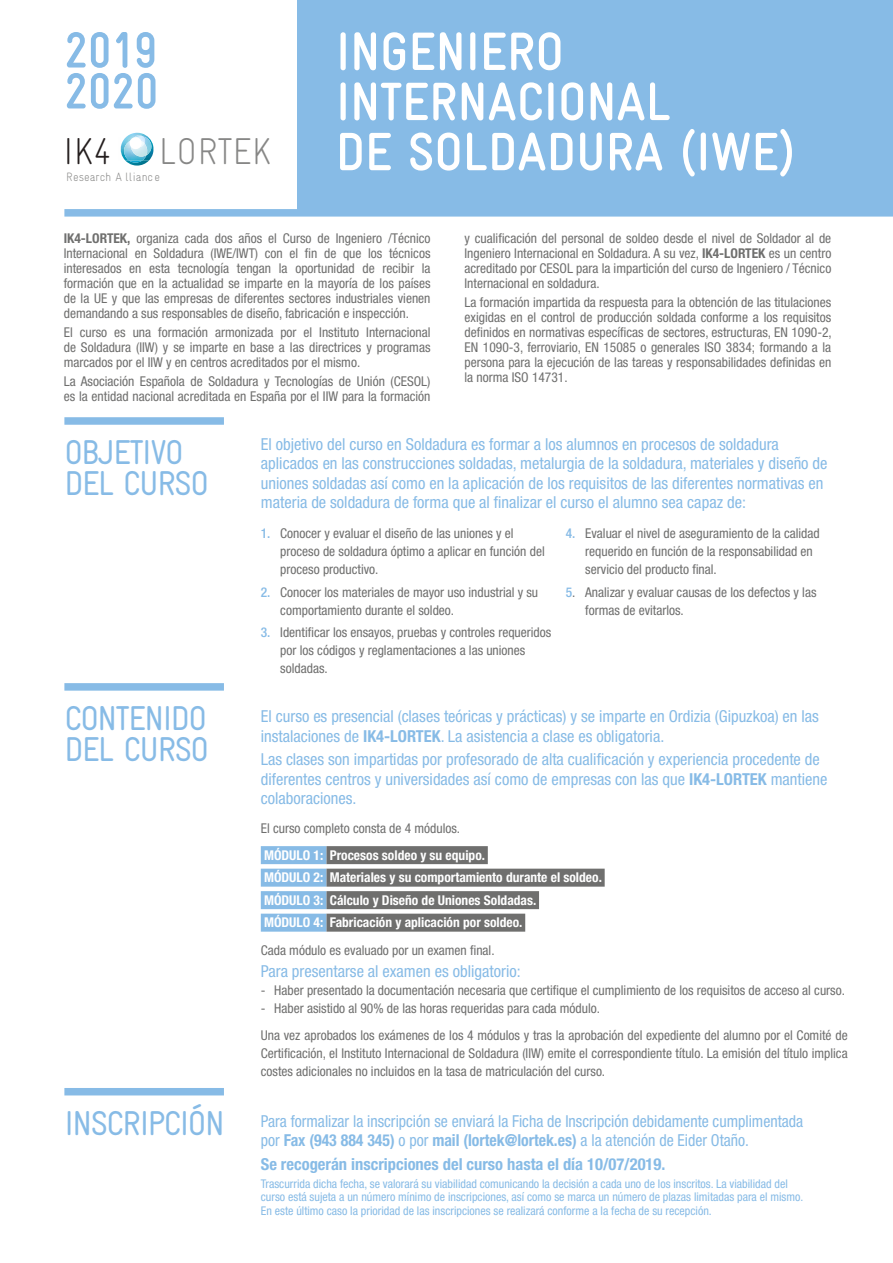
<style>
.page{position:relative;width:893px;height:1263px;background:#fff}
.page>*{position:absolute;margin:0;border:0;box-sizing:border-box;transform-origin:0 0}
.t1{font:700 54.15px/50.1px "Gravur Condensed";color:#fff}
.t2{font:700 51px/41px "Gravur Condensed";color:#87bbe6}
.t3{font:300 37.35px "Gravur Condensed";color:#878786}
.t4{font:300 37.35px "Gravur Condensed";color:#241e1e}
.t5{font:34.5px/31.5px "Gravur Condensed";letter-spacing:-.04em;color:#87bbe6}
.t6{font:condensed 16.5px/19.5px "Helvetica Neue";color:#87bbe6}
.t7{font:condensed 16.5px/19.5px "Helvetica Neue";color:#87bbe6;scale:.96 1}
.t8{font:700 condensed 16.5px "Helvetica Neue";color:#87bbe6}
.t9{font:condensed 13.5px/15px "Helvetica Neue";color:#6f6f6e}
.t10{font:700 condensed 13.5px/22.5px "Helvetica Neue";color:#fff}
.t11{font:300 12.15px "Gravur Condensed";color:#878786}
.t12{font:condensed 12px/13.5px "Helvetica Neue";color:#87bbe6}
.s1{font-weight:700}
.s2{font-weight:500;color:#87bbe6}
</style>
<div class="page">
<div style="left:298px;top:0;width:595px;height:213px;background:#87bbe6"></div>
<div style="left:261px;top:846px;width:65px;height:18px;background:#87bbe6"></div>
<div style="left:326px;top:846px;width:162px;height:18px;background:#6f6f6e"></div>
<div style="left:261px;top:869px;width:65px;height:18px;background:#87bbe6"></div>
<div style="left:326px;top:869px;width:279px;height:18px;background:#6f6f6e"></div>
<div style="left:261px;top:891px;width:65px;height:18px;background:#87bbe6"></div>
<div style="left:326px;top:891px;width:213px;height:18px;background:#6f6f6e"></div>
<div style="left:261px;top:914px;width:65px;height:18px;background:#87bbe6"></div>
<div style="left:326px;top:914px;width:199px;height:18px;background:#6f6f6e"></div>
<div style="left:64px;top:417px;width:160px;height:8px;background:#87bbe6"></div>
<div style="left:64px;top:209px;width:829px;height:8px;background:#87bbe6"></div>
<div style="left:64px;top:683px;width:160px;height:8px;background:#87bbe6"></div>
<div style="left:64px;top:1088px;width:160px;height:7px;background:#87bbe6"></div>
<img style="left:120px;top:133px;width:25px;height:24px">
<img style="left:123px;top:140px;width:2px;height:20px">
<svg style="left:125px;top:135px;width:29px;height:31px"></svg>
<h2 class="t2" style="left:64px;top:30px;width:95px">2019<br>2020</h2>
<h3 class="t4" style="left:63px;top:130px;width:50px">IK4</h3>
<h3 class="t3" style="left:159px;top:130px;width:114px">LORTEK</h3>
<p class="t11" style="left:66px;top:170px;width:95px">Research A llianc e</p>
<h1 class="t1" style="left:336px;top:26px;width:461px">INGENIERO<br>INTERNACIONAL<br>DE SOLDADURA (IWE)</h1>
<p class="t9" style="left:64px;top:230px;width:368px;text-align:justify"><span class="s1">IK4-LORTEK,</span> organiza cada dos años el Curso de Ingeniero /Técnico Internacional en Soldadura (IWE/IWT) con el fin de que los técnicos interesados en esta tecnología tengan la oportunidad de recibir la formación que en la actualidad se imparte en la mayoría de los países de la UE y que las empresas de diferentes sectores industriales vienen demandando a sus responsables de diseño, fabricación e inspección.</p>
<p class="t9" style="left:64px;top:324px;width:368px;text-align:justify">El curso es una formación armonizada por el Instituto Internacional de Soldadura (IIW) y se imparte en base a las directrices y programas marcados por el IIW y en centros acreditados por el mismo.</p>
<p class="t9" style="left:64px;top:374px;width:368px">La Asociación Española de Soldadura y Tecnologías de Unión (CESOL) es la entidad nacional acreditada en España por el IIW para la formación</p>
<p class="t9" style="left:465px;top:230px;width:368px;text-align:justify">y cualificación del personal de soldeo desde el nivel de Soldador al de Ingeniero Internacional en Soldadura. A su vez, <span class="s1">IK4-LORTEK</span> es un centro acreditado por CESOL para la impartición del curso de Ingeniero / Técnico Internacional en soldadura.</p>
<p class="t9" style="left:465px;top:294px;width:369px;text-align:justify">La formación impartida da respuesta para la obtención de las titulaciones exigidas en el control de producción soldada conforme a los requisitos definidos en normativas específicas de sectores, estructuras, EN 1090-2, EN 1090-3, ferroviario, EN 15085 o generales ISO 3834; formando a la persona para la ejecución de las tareas y responsabilidades definidas en la norma ISO 14731.</p>
<h3 class="t5" style="left:64px;top:436px;width:146px">OBJETIVO<br>DEL CURSO</h3>
<h3 class="t5" style="left:64px;top:702px;width:146px">CONTENIDO<br>DEL CURSO</h3>
<h3 class="t5" style="left:64px;top:1107px;width:162px">INSCRIPCIÓN</h3>
<p class="t6" style="left:261px;top:434px;width:568px">El objetivo del curso en Soldadura es formar a los alumnos en procesos de soldadura aplicados en las construcciones soldadas, metalurgia de la soldadura, materiales y diseño de uniones soldadas así como en la aplicación de los requisitos de las diferentes normativas en materia de soldadura de forma que al finalizar el curso el alumno sea capaz de:</p>
<p class="t9" style="left:280px;top:524px;width:266px;line-height:18px;text-indent:-19px"><span class="s2">1.</span> Conocer y evaluar el diseño de las uniones y el proceso de soldadura óptimo a aplicar en función del proceso productivo.</p>
<p class="t9" style="left:280px;top:583px;width:259px;line-height:18px;text-indent:-19px"><span class="s2">2.</span> Conocer los materiales de mayor uso industrial y su comportamiento durante el soldeo.</p>
<p class="t9" style="left:280px;top:623px;width:273px;line-height:18px;text-indent:-19px"><span class="s2">3.</span> Identificar los ensayos, pruebas y controles requeridos por los códigos y reglamentaciones a las uniones soldadas.</p>
<p class="t9" style="left:585px;top:524px;width:236px;line-height:18px;text-indent:-19px"><span class="s2">4.</span> Evaluar el nivel de aseguramiento de la calidad requerido en función de la responsabilidad en servicio del producto final.</p>
<p class="t9" style="left:585px;top:583px;width:233px;line-height:18px;text-indent:-19px"><span class="s2">5</span>. Analizar y evaluar causas de los defectos y las formas de evitarlos.</p>
<p class="t6" style="left:261px;top:706px;width:560px">El curso es presencial (clases teóricas y prácticas) y se imparte en Ordizia (Gipuzkoa) en las instalaciones de <span class="s1">IK4-LORTEK</span>. La asistencia a clase es obligatoria.</p>
<p class="t6" style="left:261px;top:750px;width:568px">Las clases son impartidas por profesorado de alta cualificación y experiencia procedente de diferentes centros y universidades así como de empresas con las que <span class="s1">IK4-LORTEK</span> mantiene colaboraciones.</p>
<p class="t9" style="left:261px;top:820px;width:201px">El curso completo consta de 4 módulos.</p>
<p class="t10" style="left:264px;top:843px;width:339px">MÓDULO 1: Procesos soldeo y su equipo.<br>MÓDULO 2: Materiales y su comportamiento durante el soldeo.<br>MÓDULO 3: Cálculo y Diseño de Uniones Soldadas.<br>MÓDULO 4: Fabricación y aplicación por soldeo.</p>
<p class="t9" style="left:261px;top:943px;width:235px">Cada módulo es evaluado por un examen final.</p>
<p class="t6" style="left:261px;top:962px;width:261px">Para presentarse al examen es obligatorio:</p>
<p class="t9" style="left:261px;top:983px;width:586px">- Haber presentado la documentación necesaria que certifique el cumplimiento de los requisitos de acceso al curso.</p>
<p class="t9" style="left:261px;top:995px;width:588px;line-height:26.5px">- Haber asistido al 90% de las horas requeridas para cada módulo.<br>Una vez aprobados los exámenes de los 4 módulos y tras la aprobación del expediente del alumno por el Comité de</p>
<p class="t9" style="left:261px;top:1044px;width:588px;line-height:18px">Certificación, el Instituto Internacional de Soldadura (IIW) emite el correspondiente título. La emisión del título implica costes adicionales no incluidos en la tasa de matriculación del curso.</p>
<p class="t7" style="left:261px;top:1111px;width:566px">Para formalizar la inscripción se enviará la Ficha de Inscripción debidamente cumplimentada por <span class="s1">Fax (943 884 345)</span> o por <span class="s1">mail (lortek@lortek.es)</span> a la atención de Eider Otaño.</p>
<p class="t8" style="left:261px;top:1154px;width:406px">Se recogerán inscripciones del curso hasta el día 10/07/2019.</p>
<p class="t12" style="left:261px;top:1177px;width:544px">Trascurrida dicha fecha, se valorará su viabilidad comunicando la decisión a cada uno de los inscritos. La viabilidad del curso está sujeta a un número mínimo de inscripciones, así como se marca un número de plazas limitadas para el mismo.<br>En este último caso la prioridad de las inscripciones se realizará conforme a la fecha de su recepción.</p>
</div>
